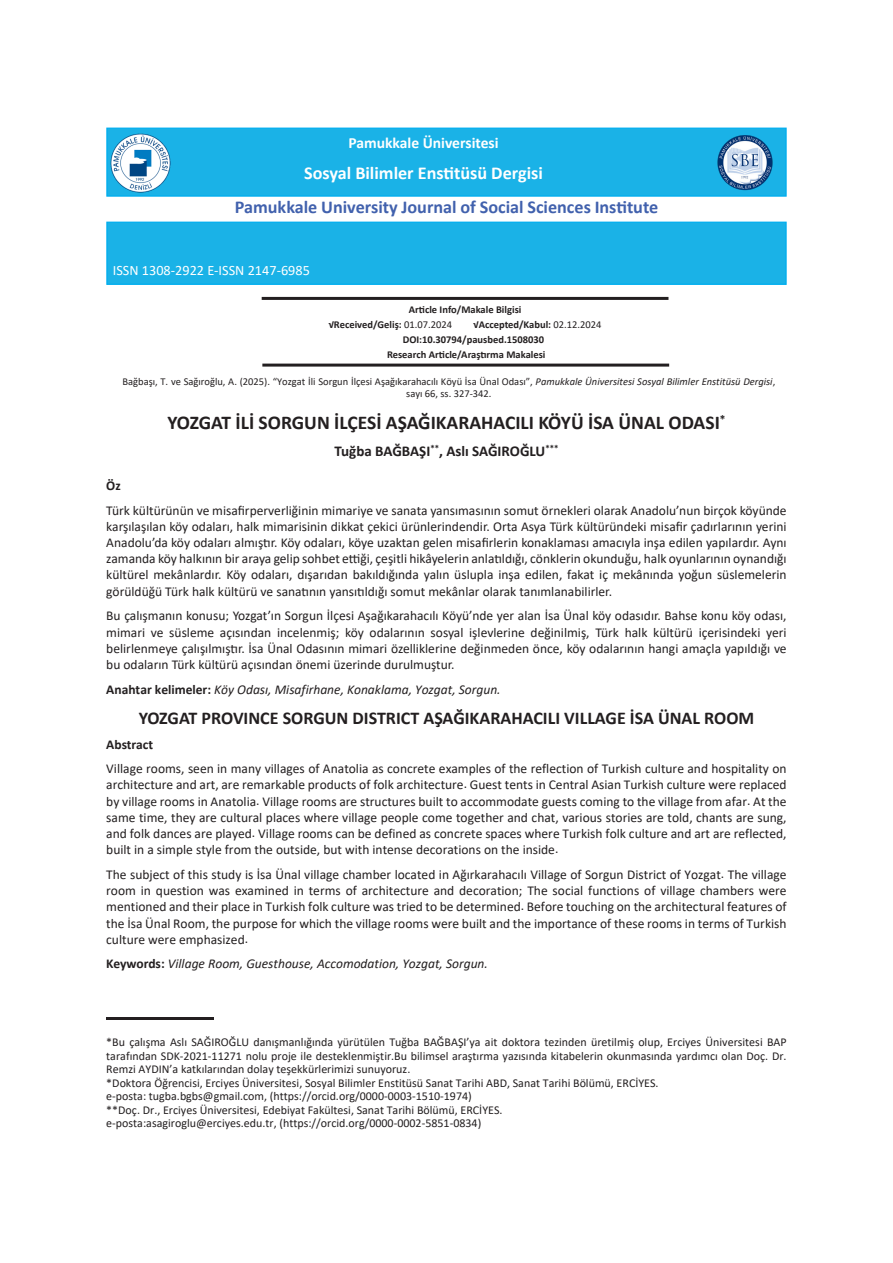
<style>
.page{position:relative;width:893px;height:1263px;background:#fff}
.page>*{position:absolute;margin:0;border:0;box-sizing:border-box;transform-origin:0 0}
.t1{font:700 19.5px "Calibri";color:#231f20}
.t2{font:700 18.15px "Calibri";color:#4161ad}
.t3{font:700 18.15px "Calibri";color:#fff}
.t4{font:700 18px "Calibri";color:#231f20}
.t5{font:700 15.6px "Calibri";color:#fff}
.t6{font:700 15px "Calibri";color:#231f20}
.t7{font:14.25px "Calibri";color:#fff}
.t8{font:13.5px/16.2px "Calibri";color:#231f20;text-align:justify}
.t9{font:italic 13.5px "Calibri";color:#231f20}
.t10{font:700 13.5px "Calibri";color:#231f20}
.t11{font:12px/13.5px "Calibri";color:#231f20}
.t12{font:10.5px/12px "Calibri";color:#231f20;text-align:center}
.t13{font:700 10.5px/15px "Calibri";color:#231f20}
.s1{font-weight:400}
.s2{font-style:italic}
.s3{font-weight:700;font-style:normal}
</style>
<div class="page">
<hr style="left:106px;top:1017px;width:108px;height:2px;background:#231f20">
<hr style="left:262px;top:297px;width:406px;height:3px;background:#231f20">
<hr style="left:262px;top:364px;width:407px;height:3px;background:#231f20">
<div style="left:106px;top:222px;width:681px;height:63px;background:#1ab2e7;border:1px solid #00aeef"></div>
<div style="left:106px;top:128px;width:681px;height:69px;background:#1ab2e7;border:1px solid #00aeef"></div>
<img style="left:717px;top:135px;width:56px;height:56px">
<img style="left:111px;top:133px;width:59px;height:59px">
<p class="t5" style="left:348px;top:131px;width:152px">Pamukkale Üniversitesi</p>
<h2 class="t3" style="left:304px;top:160px;width:240px">Sosyal Bilimler Enstitüsü Dergisi</h2>
<h2 class="t2" style="left:235px;top:194px;width:425px">Pamukkale University Journal of Social Sciences Institute</h2>
<p class="t7" style="left:113px;top:260px;width:199px">ISSN 1308-2922 E-ISSN 2147-6985</p>
<p class="t13" style="left:329px;top:302px;width:194px;text-indent:80px">Article Info/Makale Bilgisi √Received/Geliş: <span class="s1">01.07.2024</span></p>
<p class="t13" style="left:473px;top:317px;width:129px">√Accepted/Kabul: <span class="s1">02.12.2024</span></p>
<p class="t13" style="left:403px;top:332px;width:143px">DOI:10.30794/pausbed.1508030</p>
<p class="t13" style="left:387px;top:347px;width:160px">Research Article/Araştırma Makalesi</p>
<p class="t12" style="left:122px;top:375px;width:654px">Bağbaşı, T. ve Sağıroğlu, A. (2025). “Yozgat İli Sorgun İlçesi Aşağıkarahacılı Köyü İsa Ünal Odası”, <span class="s2">Pamukkale Üniversitesi Sosyal Bilimler Enstitüsü Dergisi</span>, sayı 66, ss. 327-342.</p>
<h1 class="t1" style="left:167px;top:409px;width:559px">YOZGAT İLİ SORGUN İLÇESİ AŞAĞIKARAHACILI KÖYÜ İSA ÜNAL ODASI<sup>*</sup></h1>
<p class="t6" style="left:335px;top:441px;width:225px">Tuğba BAĞBAŞI<sup>**</sup>, Aslı SAĞIROĞLU<sup>***</sup></p>
<p class="t10" style="left:106px;top:476px;width:16px">Öz</p>
<p class="t8" style="left:106px;top:502px;width:682px">Türk kültürünün ve misafirperverliğinin mimariye ve sanata yansımasının somut örnekleri olarak Anadolu’nun birçok köyünde karşılaşılan köy odaları, halk mimarisinin dikkat çekici ürünlerindendir. Orta Asya Türk kültüründeki misafir çadırlarının yerini Anadolu’da köy odaları almıştır. Köy odaları, köye uzaktan gelen misafirlerin konaklaması amacıyla inşa edilen yapılardır. Aynı zamanda köy halkının bir araya gelip sohbet ettiği, çeşitli hikâyelerin anlatıldığı, cönklerin okunduğu, halk oyunlarının oynandığı kültürel mekânlardır. Köy odaları, dışarıdan bakıldığında yalın üslupla inşa edilen, fakat iç mekânında yoğun süslemelerin görüldüğü Türk halk kültürü ve sanatının yansıtıldığı somut mekânlar olarak tanımlanabilirler.</p>
<p class="t8" style="left:106px;top:607px;width:682px">Bu çalışmanın konusu; Yozgat’ın Sorgun İlçesi Aşağıkarahacılı Köyü’nde yer alan İsa Ünal köy odasıdır. Bahse konu köy odası, mimari ve süsleme açısından incelenmiş; köy odalarının sosyal işlevlerine değinilmiş, Türk halk kültürü içerisindeki yeri belirlenmeye çalışılmıştır. İsa Ünal Odasının mimari özelliklerine değinmeden önce, köy odalarının hangi amaçla yapıldığı ve bu odaların Türk kültürü açısından önemi üzerinde durulmuştur.</p>
<p class="t9" style="left:106px;top:680px;width:396px"><span class="s3">Anahtar kelimeler:</span> Köy Odası, Misafirhane, Konaklama, Yozgat, Sorgun.</p>
<h3 class="t4" style="left:139px;top:705px;width:617px">YOZGAT PROVINCE SORGUN DISTRICT AŞAĞIKARAHACILI VILLAGE İSA ÜNAL ROOM</h3>
<p class="t10" style="left:106px;top:734px;width:48px">Abstract</p>
<p class="t8" style="left:106px;top:760px;width:682px">Village rooms, seen in many villages of Anatolia as concrete examples of the reflection of Turkish culture and hospitality on architecture and art, are remarkable products of folk architecture. Guest tents in Central Asian Turkish culture were replaced by village rooms in Anatolia. Village rooms are structures built to accommodate guests coming to the village from afar. At the same time, they are cultural places where village people come together and chat, various stories are told, chants are sung, and folk dances are played. Village rooms can be defined as concrete spaces where Turkish folk culture and art are reflected, built in a simple style from the outside, but with intense decorations on the inside.</p>
<p class="t8" style="left:106px;top:866px;width:682px">The subject of this study is İsa Ünal village chamber located in Ağırkarahacılı Village of Sorgun District of Yozgat. The village room in question was examined in terms of architecture and decoration; The social functions of village chambers were mentioned and their place in Turkish folk culture was tried to be determined. Before touching on the architectural features of the İsa Ünal Room, the purpose for which the village rooms were built and the importance of these rooms in terms of Turkish culture were emphasized.</p>
<p class="t9" style="left:106px;top:954px;width:383px"><span class="s3">Keywords:</span> Village Room, Guesthouse, Accomodation, Yozgat, Sorgun.</p>
<p class="t11" style="left:106px;top:1035px;width:682px">*Bu çalışma Aslı SAĞIROĞLU danışmanlığında yürütülen Tuğba BAĞBAŞI’ya ait doktora tezinden üretilmiş olup, Erciyes Üniversitesi BAP tarafından SDK-2021-11271 nolu proje ile desteklenmiştir.Bu bilimsel araştırma yazısında kitabelerin okunmasında yardımcı olan Doç. Dr.<br>Remzi AYDIN’a katkılarından dolay teşekkürlerimizi sunuyoruz.<br>*Doktora Öğrencisi, Erciyes Üniversitesi, Sosyal Bilimler Enstitüsü Sanat Tarihi ABD, Sanat Tarihi Bölümü, ERCİYES.<br>e-posta: tugba.bgbs@gmail.com, (https://orcid.org/0000-0003-1510-1974)<br>**Doç. Dr., Erciyes Üniversitesi, Edebiyat Fakültesi, Sanat Tarihi Bölümü, ERCİYES.<br>e-posta:asagiroglu@erciyes.edu.tr, (https://orcid.org/0000-0002-5851-0834)</p>
</div>
